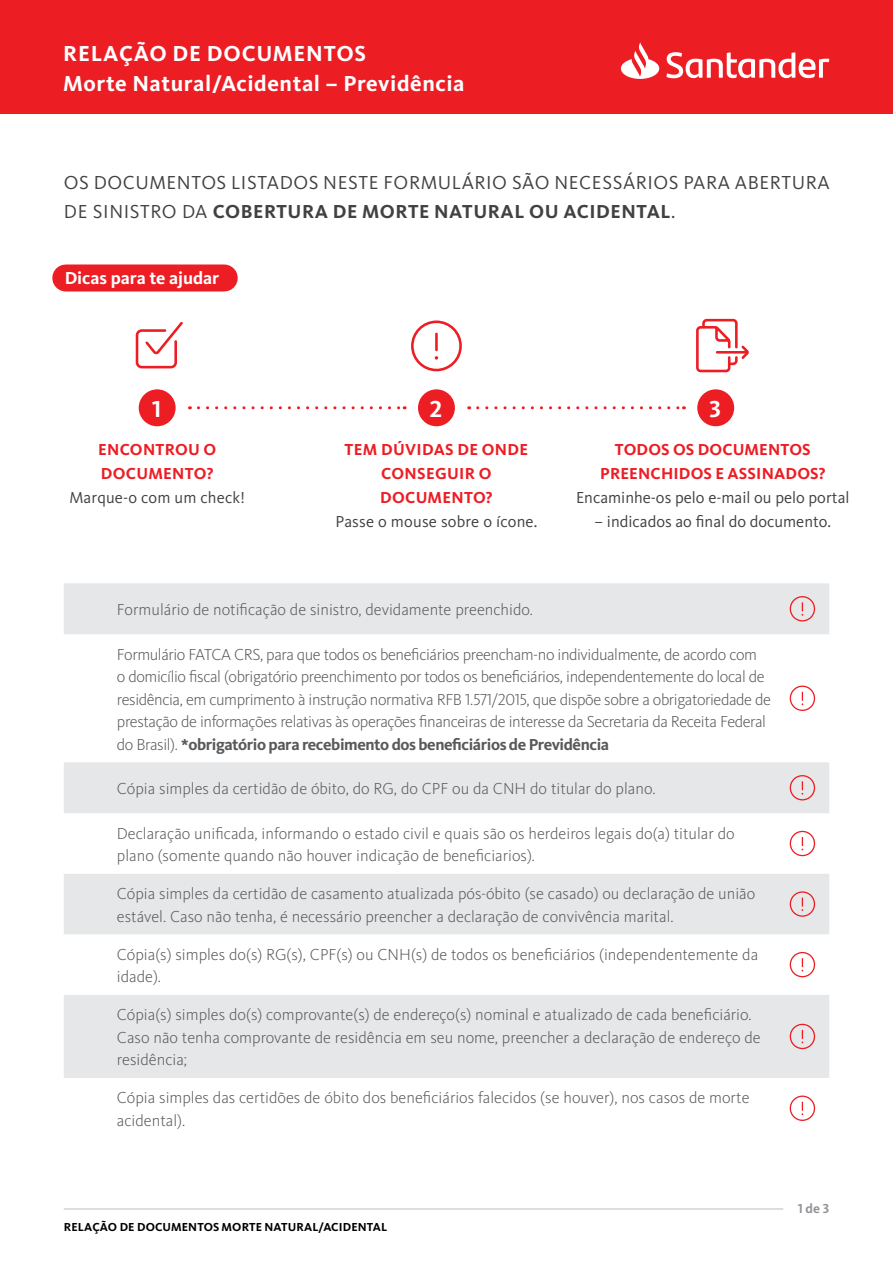
<style>
.page{position:relative;width:893px;height:1263px;background:#fff}
.page>*{position:absolute;margin:0;border:0;box-sizing:border-box;transform-origin:0 0}
.t1{font:700 24px "Kievit OT";color:#fff}
.t2{font:700 22.5px/30px "Kievit OT";letter-spacing:.025em;color:#fff}
.t3{font:19.5px/28.5px "Kievit OT";letter-spacing:.03em;color:#414042}
.t4{font:700 18px "Kievit OT";color:#fff}
.t5{font:300 16.5px/22.5px "Kievit OT";color:#58595b}
.t6{font:300 16.5px/22.5px "Kievit OT";letter-spacing:-.025em;color:#58595b}
.t7{font:16.5px "Kievit OT";color:#414042}
.t8{font:700 16.5px/24px "Kievit OT";letter-spacing:.01em;color:#ed1d24}
.t9{font:700 13.5px "Kievit OT";color:#939598}
.t10{font:700 12px "Kievit OT";letter-spacing:.01em;color:#000}
.s1{font-weight:700}
</style>
<div class="page">
<hr style="left:64px;top:1208px;width:719px;height:2px;background:#d1d3d4">
<div style="left:0;top:0;width:893px;height:114px;background:#ed1d24"></div>
<svg style="left:621px;top:42px;width:208px;height:37px"></svg>
<div style="left:66px;top:264px;width:158px;height:27px;background:#ed1d24"></div>
<svg style="left:411px;top:320px;width:51px;height:52px"></svg>
<svg style="left:198px;top:406px;width:207px;height:3px"></svg>
<svg style="left:478px;top:406px;width:206px;height:3px"></svg>
<div style="left:139px;top:389px;width:37px;height:37px;background:#ed1d24;border-radius:50%"></div>
<div style="left:418px;top:389px;width:37px;height:37px;background:#ed1d24;border-radius:50%"></div>
<div style="left:697px;top:389px;width:37px;height:37px;background:#ed1d24;border-radius:50%"></div>
<svg style="left:696px;top:318px;width:53px;height:55px"></svg>
<svg style="left:135px;top:321px;width:48px;height:48px"></svg>
<svg style="left:64px;top:583px;width:765px;height:495px"></svg>
<svg style="left:789px;top:595px;width:27px;height:27px"></svg>
<svg style="left:789px;top:685px;width:27px;height:27px"></svg>
<svg style="left:789px;top:774px;width:27px;height:27px"></svg>
<svg style="left:789px;top:830px;width:27px;height:27px"></svg>
<svg style="left:789px;top:891px;width:27px;height:26px"></svg>
<svg style="left:789px;top:951px;width:27px;height:27px"></svg>
<svg style="left:789px;top:1023px;width:27px;height:27px"></svg>
<svg style="left:789px;top:1095px;width:27px;height:26px"></svg>
<h2 class="t2" style="left:63px;top:38px;width:403px">RELAÇÃO DE DOCUMENTOS<br>Morte Natural/Acidental – Previdência</h2>
<p class="t3" style="left:64px;top:168px;width:767px">OS DOCUMENTOS LISTADOS NESTE FORMULÁRIO SÃO NECESSÁRIOS PARA ABERTURA<br>DE SINISTRO DA <span class="s1">COBERTURA DE MORTE NATURAL OU ACIDENTAL</span>.</p>
<p class="t4" style="left:65px;top:267px;width:156px">Dicas para te ajudar</p>
<p class="t1" style="left:152px;top:394px;width:11px">1</p>
<p class="t1" style="left:430px;top:394px;width:14px">2</p>
<p class="t1" style="left:709px;top:394px;width:13px">3</p>
<p class="t8" style="left:345px;top:437px;width:185px">TEM DÚVIDAS DE ONDE</p>
<p class="t8" style="left:380px;top:461px;width:114px">CONSEGUIR O<br>DOCUMENTO?</p>
<p class="t7" style="left:335px;top:511px;width:204px">Passe o mouse sobre o ícone.</p>
<p class="t8" style="left:98px;top:437px;width:120px">ENCONTROU O</p>
<p class="t8" style="left:101px;top:461px;width:114px">DOCUMENTO?</p>
<p class="t7" style="left:69px;top:487px;width:177px">Marque-o com um check!</p>
<p class="t8" style="left:615px;top:437px;width:197px">TODOS OS DOCUMENTOS</p>
<p class="t8" style="left:600px;top:461px;width:227px">PREENCHIDOS E ASSINADOS?</p>
<p class="t7" style="left:576px;top:487px;width:275px">Encaminhe-os pelo e-mail ou pelo portal</p>
<p class="t7" style="left:595px;top:511px;width:238px">– indicados ao final do documento.</p>
<p class="t5" style="left:117px;top:599px;width:417px">Formulário de notificação de sinistro, devidamente preenchido.</p>
<p class="t6" style="left:117px;top:643px;width:655px">Formulário FATCA CRS, para que todos os beneficiários preencham-no individualmente, de acordo com<br>o domicílio fiscal (obrigatório preenchimento por todos os beneficiários, independentemente do local de residência, em cumprimento à instrução normativa RFB 1.571/2015, que dispõe sobre a obrigatoriedade de prestação de informações relativas às operações financeiras de interesse da Secretaria da Receita Federal do Brasil). <span class="s1">*obrigatório para recebimento dos beneficiários de Previdência</span></p>
<p class="t5" style="left:117px;top:778px;width:540px">Cópia simples da certidão de óbito, do RG, do CPF ou da CNH do titular do plano.</p>
<p class="t5" style="left:117px;top:822px;width:619px">Declaração unificada, informando o estado civil e quais são os herdeiros legais do(a) titular do plano (somente quando não houver indicação de beneficiarios).</p>
<p class="t5" style="left:117px;top:883px;width:640px">Cópia simples da certidão de casamento atualizada pós-óbito (se casado) ou declaração de união estável. Caso não tenha, é necessário preencher a declaração de convivência marital.</p>
<p class="t5" style="left:117px;top:943px;width:643px">Cópia(s) simples do(s) RG(s), CPF(s) ou CNH(s) de todos os beneficiários (independentemente da idade).</p>
<p class="t5" style="left:117px;top:1004px;width:645px">Cópia(s) simples do(s) comprovante(s) de endereço(s) nominal e atualizado de cada beneficiário.<br>Caso não tenha comprovante de residência em seu nome, preencher a declaração de endereço de residência;</p>
<p class="t5" style="left:117px;top:1087px;width:634px">Cópia simples das certidões de óbito dos beneficiários falecidos (se houver), nos casos de morte acidental).</p>
<p class="t10" style="left:64px;top:1220px;width:325px">RELAÇÃO DE DOCUMENTOS MORTE NATURAL/ACIDENTAL</p>
<p class="t9" style="left:798px;top:1200px;width:33px">1 de 3</p>
</div>
